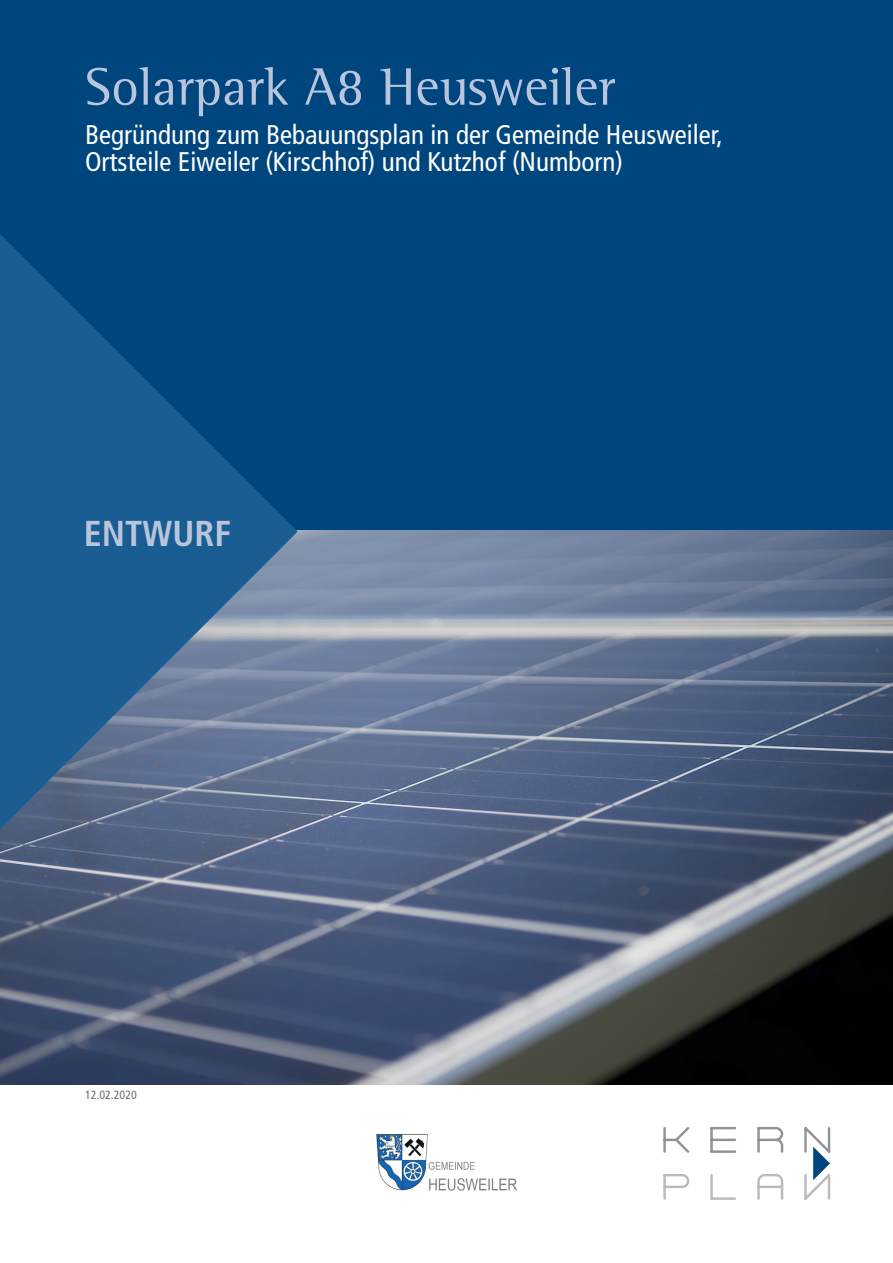
<style>
.page{position:relative;width:893px;height:1263px;background:#fff}
.page>*{position:absolute;margin:0;border:0;box-sizing:border-box;transform-origin:0 0}
.t1{font:54px "Rotis Semi Serif";color:#b9c5dc}
.t2{font:700 condensed 36px "Frutiger LT";color:#b9c5dc}
.t3{font:condensed 27px/27px "Frutiger LT";color:#fff}
.t4{font:condensed 12px "Frutiger LT";color:#6c6d70}
</style>
<div class="page">
<div style="left:0;top:0;width:893px;height:531px;background:#00467e"></div>
<svg style="left:663px;top:1127px;width:74px;height:26px"></svg>
<hr style="left:710px;top:1175px;width:3px;height:23px;background:#babbbe">
<hr style="left:712px;top:1197px;width:23px;height:2px;background:#babbbe">
<svg style="left:663px;top:1174px;width:27px;height:25px"></svg>
<svg style="left:757px;top:1127px;width:27px;height:26px"></svg>
<svg style="left:757px;top:1174px;width:27px;height:25px"></svg>
<svg style="left:804px;top:1127px;width:26px;height:72px"></svg>
<img style="left:0;top:531px;width:893px;height:554px">
<svg style="left:0;top:234px;width:298px;height:595px;fill:#1a5d93"></svg>
<img style="left:377px;top:1134px;width:139px;height:57px">
<h1 class="t1" style="left:85px;top:55px;width:532px">Solarpark A8 Heusweiler</h1>
<p class="t3" style="left:85px;top:122px;width:639px">Begründung zum Bebauungsplan in der Gemeinde Heusweiler,<br>Ortsteile Eiweiler (Kirschhof) und Kutzhof (Numborn)</p>
<h2 class="t2" style="left:84px;top:512px;width:149px">ENTWURF</h2>
<p class="t4" style="left:85px;top:1087px;width:53px">12.02.2020</p>
</div>
